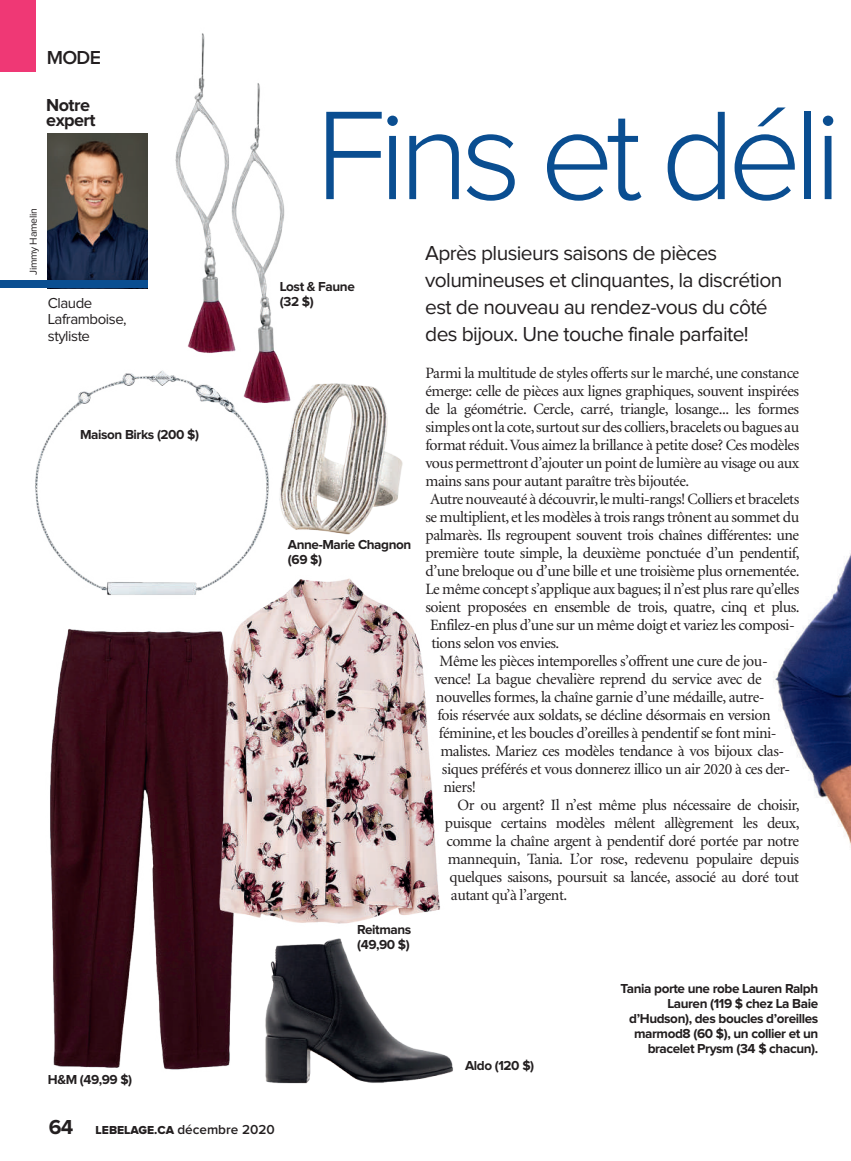
<style>
.page{position:relative;width:851px;height:1161px;background:#fff}
.page>*{position:absolute;margin:0;border:0;box-sizing:border-box;transform-origin:0 0}
.t1{font:300 130.95px "Proxima Nova";letter-spacing:-.06em;color:#0a4e91}
.t2{font:21px/27px "Proxima Nova";letter-spacing:-.03em;color:#231f20}
.t3{font:600 19.5px "Proxima Nova";color:#231f20}
.t4{font:700 18px/15px "Proxima Nova";letter-spacing:-.03em;color:#231f20}
.t5{font:15.75px "Minion";letter-spacing:-.03em;color:#231f20}
.t6{font:15px/16.5px "Proxima Nova";letter-spacing:-.03em;color:#231f20}
.t7{font:700 13.5px/15px "Proxima Nova";letter-spacing:-.03em;color:#231f20}
.t8{font:600 13.5px "Proxima Nova";color:#231f20}
.t9{font:10.5px "Proxima Nova";letter-spacing:-.03em;color:#231f20}
.s1{font-weight:700;font-size:21px}
.s2{font-weight:800;font-size:12px}
</style>
<div class="page">
<img style="left:773px;top:555px;width:77px;height:288px">
<div style="left:0;top:0;width:35px;height:71px;background:#ef3875"></div>
<img style="left:47px;top:133px;width:100px;height:147px">
<div style="left:0;top:280px;width:147px;height:8px;background:#0a4e91"></div>
<img style="left:175px;top:33px;width:46px;height:320px">
<img style="left:221px;top:83px;width:64px;height:286px">
<img style="left:50px;top:629px;width:183px;height:441px">
<img style="left:204px;top:578px;width:236px;height:356px">
<img style="left:278px;top:369px;width:125px;height:166px">
<img style="left:35px;top:359px;width:243px;height:251px">
<img style="left:249px;top:923px;width:204px;height:161px">
<p class="t3" style="left:47px;top:49px;width:55px">MODE</p>
<p class="t4" style="left:46px;top:98px;width:51px">Notre expert</p>
<p class="t9" style="left:29px;top:275px;width:68px;rotate:-90deg">Jimmy Hamelin</p>
<p class="t6" style="left:48px;top:295px;width:80px">Claude<br>Laframboise, styliste</p>
<p class="t7" style="left:80px;top:428px;width:121px">Maison Birks (200 $)</p>
<p class="t7" style="left:48px;top:1073px;width:86px">H&amp;M (49,99 $)</p>
<h1 class="t1" style="left:315px;top:96px;width:528px">Fins et déli</h1>
<p class="t7" style="left:280px;top:279px;width:76px">Lost &amp; Faune (32 $)</p>
<p class="t7" style="left:288px;top:538px;width:125px">Anne-Marie Chagnon (69 $)</p>
<p class="t7" style="left:357px;top:922px;width:55px">Reitmans (49,90 $)</p>
<h2 class="t2" style="left:425px;top:240px;width:358px">Après plusieurs saisons de pièces volumineuses et clinquantes, la discrétion est de nouveau au rendez-vous du côté des bijoux. Une touche finale parfaite!</h2>
<p class="t5" style="left:425px;top:365px;width:375px">Parmi la multitude de styles offerts sur le marché, une constance</p>
<p class="t5" style="left:425px;top:383px;width:375px">émerge: celle de pièces aux lignes graphiques, souvent inspirées</p>
<p class="t5" style="left:425px;top:401px;width:375px">de la géométrie. Cercle, carré, triangle, losange... les formes</p>
<p class="t5" style="left:425px;top:419px;width:375px">simples ont la cote, surtout sur des colliers, bracelets ou bagues au</p>
<p class="t5" style="left:425px;top:437px;width:375px">format réduit. Vous aimez la brillance à petite dose? Ces modèles</p>
<p class="t5" style="left:425px;top:455px;width:375px">vous permettront d’ajouter un point de lumière au visage ou aux</p>
<p class="t5" style="left:425px;top:473px;width:265px">mains sans pour autant paraître très bijoutée.</p>
<p class="t5" style="left:430px;top:491px;width:370px">Autre nouveauté à découvrir, le multi-rangs! Colliers et bracelets</p>
<p class="t5" style="left:425px;top:509px;width:375px">se multiplient, et les modèles à trois rangs trônent au sommet du</p>
<p class="t5" style="left:425px;top:527px;width:375px">palmarès. Ils regroupent souvent trois chaînes différentes: une</p>
<p class="t5" style="left:425px;top:545px;width:376px">première toute simple, la deuxième ponctuée d’un pendentif,</p>
<p class="t5" style="left:425px;top:563px;width:376px">d’une breloque ou d’une bille et une troisième plus ornementée.</p>
<p class="t5" style="left:425px;top:581px;width:375px">Le même concept s’applique aux bagues; il n’est plus rare qu’elles</p>
<p class="t5" style="left:425px;top:599px;width:375px">soient proposées en ensemble de trois, quatre, cinq et plus.</p>
<p class="t5" style="left:430px;top:617px;width:366px">Enfilez-en plus d’une sur un même doigt et variez les composi-</p>
<p class="t5" style="left:431px;top:635px;width:129px">tions selon vos envies.</p>
<p class="t5" style="left:439px;top:653px;width:330px">Même les pièces intemporelles s’offrent une cure de jou-</p>
<p class="t5" style="left:434px;top:671px;width:329px">vence! La bague chevalière reprend du service avec de</p>
<p class="t5" style="left:436px;top:689px;width:330px">nouvelles formes, la chaîne garnie d’une médaille, autre-</p>
<p class="t5" style="left:437px;top:707px;width:334px">fois réservée aux soldats, se décline désormais en version</p>
<p class="t5" style="left:439px;top:725px;width:339px">féminine, et les boucles d’oreilles à pendentif se font mini-</p>
<p class="t5" style="left:440px;top:743px;width:345px">malistes. Mariez ces modèles tendance à vos bijoux clas-</p>
<p class="t5" style="left:442px;top:761px;width:349px">siques préférés et vous donnerez illico un air 2020 à ces der-</p>
<p class="t5" style="left:443px;top:779px;width:34px">niers!</p>
<p class="t5" style="left:457px;top:797px;width:343px">Or ou argent? Il n’est même plus nécessaire de choisir,</p>
<p class="t5" style="left:445px;top:815px;width:356px">puisque certains modèles mêlent allègrement les deux,</p>
<p class="t5" style="left:446px;top:833px;width:354px">comme la chaîne argent à pendentif doré portée par notre</p>
<p class="t5" style="left:448px;top:851px;width:353px">mannequin, Tania. L’or rose, redevenu populaire depuis</p>
<p class="t5" style="left:449px;top:869px;width:351px">quelques saisons, poursuit sa lancée, associé au doré tout</p>
<p class="t5" style="left:451px;top:887px;width:118px">autant qu’à l’argent.</p>
<p class="t7" style="left:465px;top:1058px;width:71px">Aldo (120 $)</p>
<p class="t7" style="left:620px;top:981px;width:199px;text-align:right">Tania porte une robe Lauren Ralph<br>Lauren (119 $ chez La Baie d’Hudson), des boucles d’oreilles marmod8 (60 $), un collier et un bracelet Prysm (34 $ chacun).</p>
<p class="t8" style="left:49px;top:1123px;width:228px"><span class="s1">64</span> <span class="s2">LEBELAGE.CA</span> décembre 2020</p>
</div>
